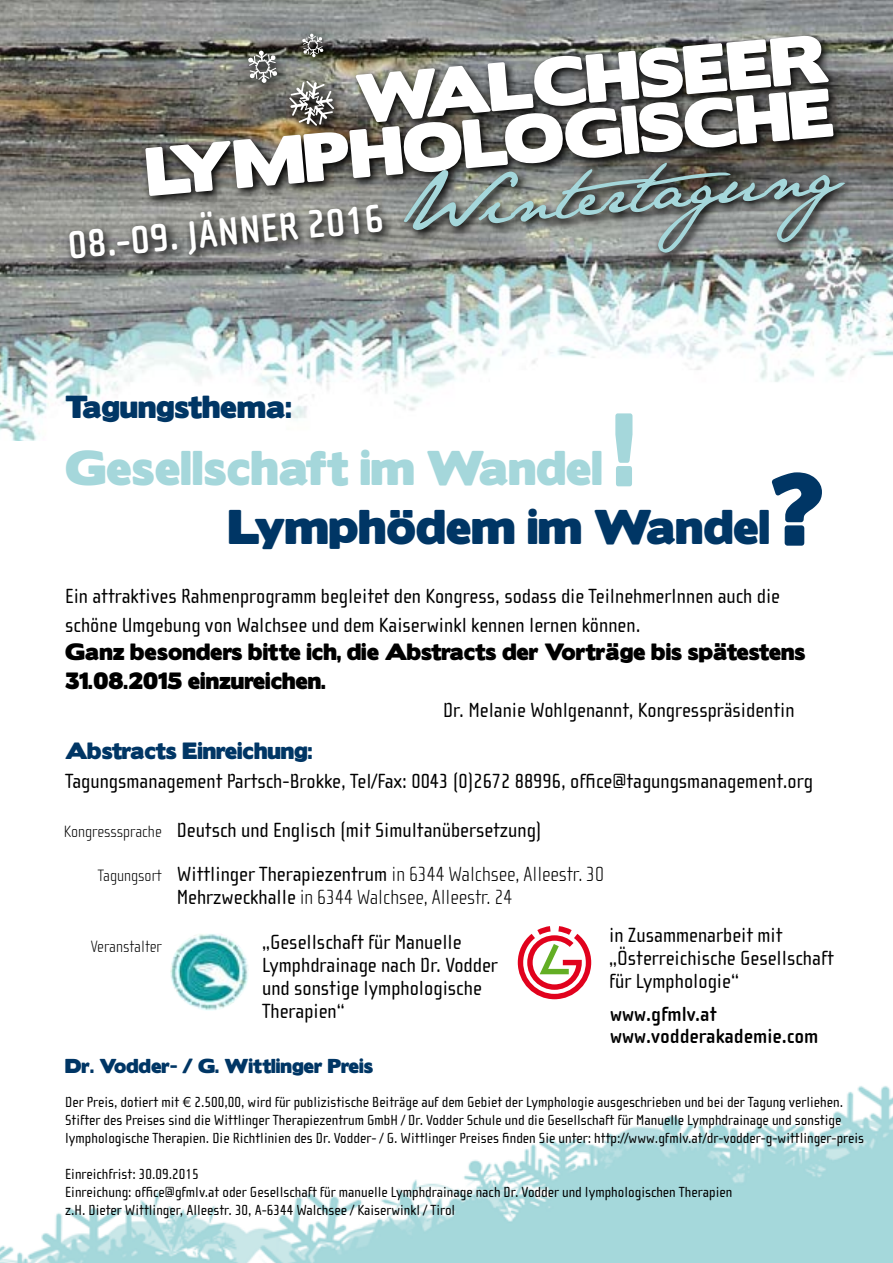
<style>
.page{position:relative;width:893px;height:1263px;background:#fff}
.page>*{position:absolute;margin:0;border:0;box-sizing:border-box;transform-origin:0 0}
.t1{font:93px "Boris Black Bloxx";color:#a5d7db}
.t2{font:93px "Boris Black Bloxx";color:#003665}
.t3{font:65.1px "Jane Austen";color:#a5d7db}
.t4{font:61.35px/54.4px "Boris Black Bloxx";color:#fff;text-align:right}
.t5{font:43.5px "Boris Black Bloxx";color:#a5d7db}
.t6{font:43.5px "Boris Black Bloxx";color:#003665}
.t7{font:700 40.5px "Cholla Sans";color:#fff}
.t8{font:28.5px "Boris Black Bloxx";color:#003665}
.t9{font:21px/23.1px "Cholla Sans";color:#000}
.t10{font:21px/28.5px "Boris Black Bloxx";color:#000}
.t11{font:100 21px "Cholla Sans";color:#000}
.t12{font:700 21px/21.8px "Cholla Sans";color:#000}
.t13{font:21px "Boris Black Bloxx";color:#003665}
.t14{font:18px "Boris Black Bloxx";color:#003665}
.t15{font:100 16.8px "Cholla Sans";color:#000}
.t16{font:15px/18px "Cholla Sans";color:#000}
.s1{font-weight:100;font-size:16.8px}
.s2{font-weight:100}
.s3{font-weight:400}
.s4{font-family:"Orator Std"}
</style>
<div class="page">
<img style="left:0;top:0;width:893px;height:440px">
<svg style="left:65px;top:30px;width:790px;height:240px;background:#5c5c58"></svg>
<svg style="left:289px;top:81px;width:45px;height:45px"></svg>
<svg style="left:248px;top:50px;width:29px;height:33px"></svg>
<svg style="left:302px;top:34px;width:22px;height:23px"></svg>
<img style="left:0;top:1086px;width:893px;height:177px">
<svg style="left:518px;top:926px;width:73px;height:73px"></svg>
<img style="left:170px;top:934px;width:79px;height:77px">
<h3 class="t4" style="left:139px;top:93px;width:691px;rotate:-5deg">WALCHSEER<br>LYMPHOLOGISCHE</h3>
<h2 class="t3" style="left:396px;top:171px;width:441px;rotate:-5deg">Wintertagung</h2>
<h3 class="t7" style="left:66px;top:224px;width:318px;rotate:-5deg">08.-09. JÄNNER 2016</h3>
<h3 class="t8" style="left:65px;top:385px;width:228px">Tagungsthema:</h3>
<h3 class="t5" style="left:65px;top:435px;width:540px">Gesellschaft im Wandel</h3>
<h3 class="t6" style="left:228px;top:494px;width:544px">Lymphödem im Wandel</h3>
<h1 class="t1" style="left:613px;top:380px;width:23px">!</h1>
<h1 class="t2" style="left:770px;top:439px;width:56px">?</h1>
<h3 class="t9" style="left:65px;top:582px;width:716px;line-height:28.5px">Ein attraktives Rahmenprogramm begleitet den Kongress, sodass die TeilnehmerInnen auch die schöne Umgebung von Walchsee und dem Kaiserwinkl kennen lernen können.</h3>
<h3 class="t10" style="left:65px;top:638px;width:742px">Ganz besonders bitte ich, die Abstracts der Vorträge bis spätestens<br>31.08.2015 einzureichen.</h3>
<h3 class="t9" style="left:443px;top:699px;width:353px">Dr. Melanie Wohlgenannt, Kongresspräsidentin</h3>
<h3 class="t13" style="left:65px;top:735px;width:249px">Abstracts Einreichung:</h3>
<h3 class="t9" style="left:65px;top:769px;width:749px">Tagungsmanagement Partsch-Brokke, Tel/Fax: 0043 (0)2672 88996, office@tagungsmanagement.org</h3>
<h3 class="t9" style="left:98px;top:809px;width:508px;line-height:43.3px;text-indent:-34px"><span class="s1">Kongresssprache</span> Deutsch und Englisch (mit Simultanübersetzung)<br><span class="s1">Tagungsort</span> Wittlinger Therapiezentrum <span class="s2">in 6344 Walchsee, Alleestr. 30</span></h3>
<h3 class="t11" style="left:177px;top:885px;width:337px"><span class="s3">Mehrzweckhalle</span> in 6344 Walchsee, Alleestr. 24</h3>
<p class="t15" style="left:91px;top:937px;width:72px">Veranstalter</p>
<h3 class="t9" style="left:262px;top:930px;width:237px">„Gesellschaft für Manuelle<br>Lymphdrainage nach Dr. Vodder und sonstige lymphologische<br>Therapien“</h3>
<h3 class="t9" style="left:609px;top:924px;width:226px">in Zusammenarbeit mit „Österreichische Gesellschaft für Lymphologie“</h3>
<h3 class="t12" style="left:610px;top:1004px;width:210px">www.gfmlv.at www.vodderakademie.com</h3>
<p class="t14" style="left:65px;top:1052px;width:310px">Dr. Vodder- / G. Wittlinger Preis</p>
<p class="t16" style="left:65px;top:1093px;width:801px">Der Preis, dotiert mit <span class="s4">€</span> 2.500,00, wird für publizistische Beiträge auf dem Gebiet der Lymphologie ausgeschrieben und bei der Tagung verliehen.<br>Stifter des Preises sind die Wittlinger Therapiezentrum GmbH / Dr. Vodder Schule und die Gesellschaft für Manuelle Lymphdrainage und sonstige lymphologische Therapien. Die Richtlinien des Dr. Vodder- / G. Wittlinger Preises finden Sie unter: http://www.gfmlv.at/dr-vodder-g-wittlinger-preis</p>
<p class="t16" style="left:65px;top:1165px;width:669px">Einreichfrist: 30.09.2015<br>Einreichung: office@gfmlv.at oder Gesellschaft für manuelle Lymphdrainage nach Dr. Vodder und lymphologischen Therapien z.H. Dieter Wittlinger, Alleestr. 30, A-6344 Walchsee / Kaiserwinkl / Tirol</p>
</div>
